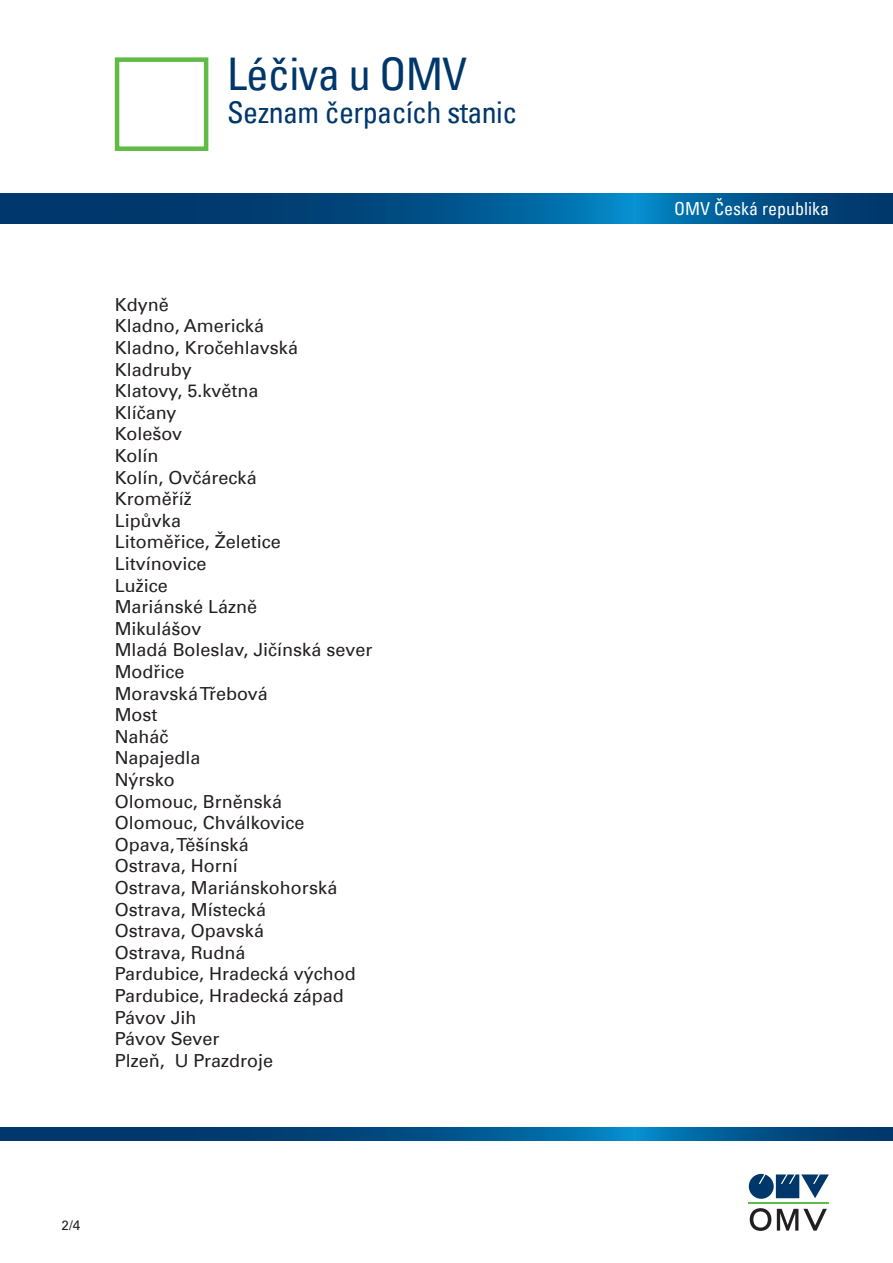
<style>
.page{position:relative;width:893px;height:1263px;background:#fff}
.page>*{position:absolute;margin:0;border:0;box-sizing:border-box;transform-origin:0 0}
.t1{font:condensed 45px "Univers Com 57";letter-spacing:-.02em;color:#00376b}
.t2{font:condensed 30px "Univers Com 57";letter-spacing:-.02em;color:#00376b}
.t3{font:18px "Univers Com 55 Roman";color:#231f20}
.t4{font:condensed 18px "Univers Com 57";color:#fff}
.t5{font:13.5px "Univers Com 55 Roman";color:#231f20}
</style>
<div class="page">
<hr style="left:749px;top:1202px;width:80px;height:2px;background:#60bb46">
<svg style="left:750px;top:1208px;width:21px;height:23px"></svg>
<svg style="left:777px;top:1209px;width:50px;height:21px"></svg>
<svg style="left:749px;top:1174px;width:80px;height:25px"></svg>
<div style="left:115px;top:57px;width:93px;height:94px;border:4px solid #60bb46"></div>
<svg style="left:0;top:193px;width:893px;height:30px;background:#004f86"></svg>
<svg style="left:0;top:1128px;width:893px;height:13px;background:#004f86"></svg>
<p class="t1" style="left:227px;top:45px;width:242px">Léčiva u OMV</p>
<p class="t2" style="left:227px;top:93px;width:292px">Seznam čerpacích stanic</p>
<p class="t3" style="left:115px;top:293px;width:56px">Kdyně</p>
<p class="t3" style="left:115px;top:315px;width:151px">Kladno, Americká</p>
<p class="t3" style="left:115px;top:337px;width:185px">Kladno, Kročehlavská</p>
<p class="t3" style="left:115px;top:358px;width:79px">Kladruby</p>
<p class="t3" style="left:115px;top:380px;width:145px">Klatovy, 5.května</p>
<p class="t3" style="left:115px;top:401px;width:63px">Klíčany</p>
<p class="t3" style="left:115px;top:423px;width:69px">Kolešov</p>
<p class="t3" style="left:115px;top:445px;width:45px">Kolín</p>
<p class="t3" style="left:115px;top:466px;width:144px">Kolín, Ovčárecká</p>
<p class="t3" style="left:115px;top:488px;width:79px">Kroměříž</p>
<p class="t3" style="left:115px;top:509px;width:68px">Lipůvka</p>
<p class="t3" style="left:115px;top:531px;width:168px">Litoměřice, Želetice</p>
<p class="t3" style="left:115px;top:553px;width:93px">Litvínovice</p>
<p class="t3" style="left:115px;top:574px;width:55px">Lužice</p>
<p class="t3" style="left:115px;top:596px;width:144px">Mariánské Lázně</p>
<p class="t3" style="left:115px;top:617px;width:88px">Mikulášov</p>
<p class="t3" style="left:115px;top:639px;width:259px">Mladá Boleslav, Jičínská sever</p>
<p class="t3" style="left:115px;top:661px;width:71px">Modřice</p>
<p class="t3" style="left:115px;top:682px;width:154px">Moravská Třebová</p>
<p class="t3" style="left:115px;top:704px;width:44px">Most</p>
<p class="t3" style="left:115px;top:725px;width:55px">Naháč</p>
<p class="t3" style="left:115px;top:747px;width:87px">Napajedla</p>
<p class="t3" style="left:115px;top:769px;width:62px">Nýrsko</p>
<p class="t3" style="left:115px;top:790px;width:169px">Olomouc, Brněnská</p>
<p class="t3" style="left:115px;top:812px;width:191px">Olomouc, Chválkovice</p>
<p class="t3" style="left:115px;top:833px;width:136px">Opava, Těšínská</p>
<p class="t3" style="left:115px;top:855px;width:125px">Ostrava, Horní</p>
<p class="t3" style="left:115px;top:877px;width:224px">Ostrava, Mariánskohorská</p>
<p class="t3" style="left:115px;top:898px;width:153px">Ostrava, Místecká</p>
<p class="t3" style="left:115px;top:920px;width:151px">Ostrava, Opavská</p>
<p class="t3" style="left:115px;top:941px;width:132px">Ostrava, Rudná</p>
<p class="t3" style="left:115px;top:963px;width:242px">Pardubice, Hradecká východ</p>
<p class="t3" style="left:115px;top:985px;width:230px">Pardubice, Hradecká západ</p>
<p class="t3" style="left:115px;top:1006px;width:83px">Pávov Jih</p>
<p class="t3" style="left:115px;top:1028px;width:106px">Pávov Sever</p>
<p class="t3" style="left:115px;top:1049px;width:160px">Plzeň, U Prazdroje</p>
<p class="t5" style="left:62px;top:1217px;width:20px">2/4</p>
<p class="t4" style="left:674px;top:197px;width:156px">OMV Česká republika</p>
</div>
